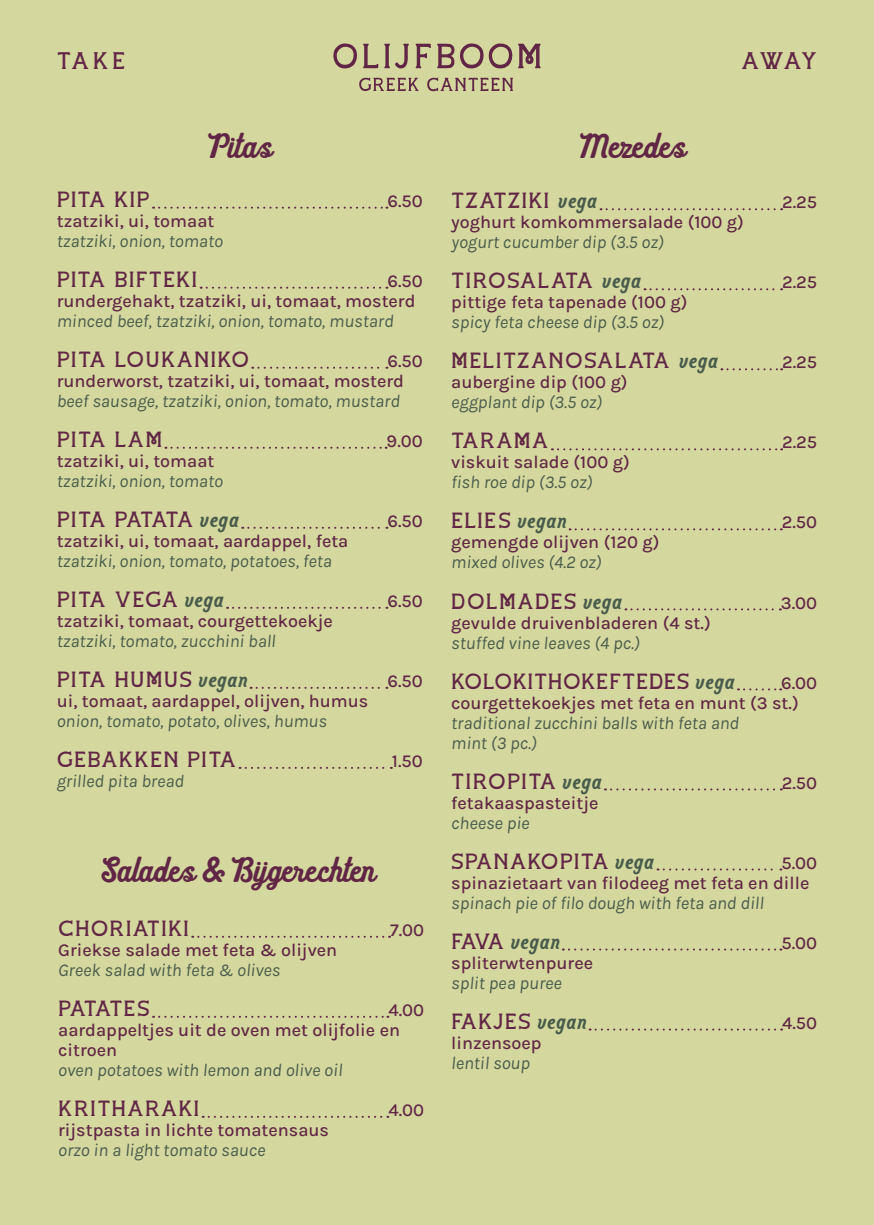
<style>
.page{position:relative;width:874px;height:1225px;background:#fff}
.page>*{position:absolute;margin:0;border:0;box-sizing:border-box;transform-origin:0 0}
.sub_title{font:36px "Suffolk Script";letter-spacing:-.17em;color:#612645}
.item_descript{font:24px "Suffolk Print";letter-spacing:-.055em;color:#495b4b}
.sub_title-2{font:24px "Suffolk Serif";letter-spacing:-.025em;color:#612645}
.item_descript-2{font:22px "Suffolk Serif";letter-spacing:.04em;color:#612645}
.item_descript-3{font:22px "Suffolk Serif";letter-spacing:.02em;color:#612645}
.item_descript-4{font:22px "Suffolk Serif";letter-spacing:-.1em;color:#612645}
.item_descript-5{font:18px/20px "Karla";color:#612645}
.item_descript_transl{font:italic 18px/20px "Karla";color:#495b4b}
.item_descript-6{font:italic 18px "Karla";color:#495b4b}
.s1{font-family:"Suffolk Print";font-size:24px;color:#495b4b}
.s2{font-style:italic;color:#495b4b}
.s3{font-family:"Suffolk Serif";font-size:22px;color:#612645}
</style>
<div class="page">
<div style="left:0;top:0;width:873px;height:1225px;background:#d4d89e"></div>
<svg style="left:153px;top:207px;width:234px;height:2px"></svg>
<svg style="left:200px;top:287px;width:187px;height:2px"></svg>
<svg style="left:252px;top:367px;width:135px;height:2px"></svg>
<svg style="left:165px;top:447px;width:221px;height:2px"></svg>
<svg style="left:242px;top:527px;width:145px;height:2px"></svg>
<svg style="left:227px;top:607px;width:160px;height:2px"></svg>
<svg style="left:250px;top:687px;width:137px;height:2px"></svg>
<svg style="left:239px;top:767px;width:152px;height:2px"></svg>
<svg style="left:333px;top:43px;width:45px;height:26px"></svg>
<svg style="left:384px;top:44px;width:24px;height:25px"></svg>
<svg style="left:415px;top:44px;width:15px;height:24px"></svg>
<svg style="left:437px;top:43px;width:103px;height:26px"></svg>
<svg style="left:359px;top:77px;width:59px;height:14px"></svg>
<svg style="left:427px;top:77px;width:85px;height:14px"></svg>
<svg style="left:600px;top:208px;width:181px;height:2px"></svg>
<svg style="left:644px;top:288px;width:137px;height:2px"></svg>
<svg style="left:721px;top:368px;width:60px;height:2px"></svg>
<svg style="left:551px;top:448px;width:230px;height:2px"></svg>
<svg style="left:569px;top:528px;width:212px;height:2px"></svg>
<svg style="left:625px;top:608px;width:155px;height:2px"></svg>
<svg style="left:737px;top:688px;width:43px;height:2px"></svg>
<svg style="left:604px;top:788px;width:177px;height:2px"></svg>
<svg style="left:657px;top:868px;width:124px;height:2px"></svg>
<svg style="left:562px;top:948px;width:219px;height:2px"></svg>
<svg style="left:589px;top:1028px;width:192px;height:2px"></svg>
<svg style="left:192px;top:935px;width:198px;height:2px"></svg>
<svg style="left:153px;top:1015px;width:235px;height:2px"></svg>
<svg style="left:203px;top:1115px;width:185px;height:2px"></svg>
<p class="sub_title-2" style="left:57px;top:46px;width:70px">TAKE</p>
<p class="sub_title-2" style="left:740px;top:46px;width:77px">AWAY</p>
<p class="sub_title" style="left:206px;top:123px;width:71px">Pitas</p>
<p class="item_descript-2" style="left:57px;top:186px;width:95px">PITA KIP</p>
<p class="item_descript-5" style="left:387px;top:190px;width:37px">6.50</p>
<p class="item_descript-5" style="left:57px;top:210px;width:159px">tzatziki, ui, tomaat</p>
<p class="item_descript_transl" style="left:57px;top:230px;width:168px">tzatziki, onion, tomato</p>
<p class="item_descript-2" style="left:57px;top:266px;width:142px">PITA BIFTEKI</p>
<p class="item_descript-5" style="left:387px;top:270px;width:37px">6.50</p>
<p class="item_descript-5" style="left:57px;top:290px;width:360px">rundergehakt, tzatziki, ui, tomaat, mosterd</p>
<p class="item_descript_transl" style="left:57px;top:310px;width:338px">minced beef, tzatziki, onion, tomato, mustard</p>
<p class="item_descript-2" style="left:57px;top:346px;width:194px">PITA LOUKANIKO</p>
<p class="item_descript-5" style="left:387px;top:350px;width:37px">6.50</p>
<p class="item_descript-5" style="left:57px;top:370px;width:348px">runderworst, tzatziki, ui, tomaat, mosterd</p>
<p class="item_descript_transl" style="left:57px;top:390px;width:345px">beef sausage, tzatziki, onion, tomato, mustard</p>
<p class="item_descript-2" style="left:57px;top:426px;width:107px">PITA LAM</p>
<p class="item_descript-5" style="left:386px;top:430px;width:38px">9.00</p>
<p class="item_descript-5" style="left:57px;top:450px;width:159px">tzatziki, ui, tomaat</p>
<p class="item_descript_transl" style="left:57px;top:470px;width:168px">tzatziki, onion, tomato</p>
<p class="item_descript-4" style="left:57px;top:506px;width:185px">PI TA PATATA <span class="s1">vega</span></p>
<p class="item_descript-5" style="left:387px;top:510px;width:37px">6.50</p>
<p class="item_descript-5" style="left:57px;top:530px;width:293px">tzatziki, ui, tomaat, aardappel, feta</p>
<p class="item_descript_transl" style="left:57px;top:550px;width:277px">tzatziki, onion, tomato, potatoes, feta</p>
<p class="item_descript-2" style="left:57px;top:586px;width:169px">PITA VEGA <span class="s1">vega</span></p>
<p class="item_descript-5" style="left:387px;top:590px;width:37px">6.50</p>
<p class="item_descript-5" style="left:57px;top:610px;width:277px">tzatziki, tomaat, courgettekoekje</p>
<p class="item_descript_transl" style="left:57px;top:630px;width:220px">tzatziki, tomato, zucchini ball</p>
<p class="item_descript-2" style="left:57px;top:666px;width:193px">PITA HUMUS <span class="s1">vegan</span></p>
<p class="item_descript-5" style="left:387px;top:670px;width:37px">6.50</p>
<p class="item_descript-5" style="left:57px;top:690px;width:313px">ui, tomaat, aardappel, olijven, humus</p>
<p class="item_descript_transl" style="left:57px;top:710px;width:271px">onion, tomato, potato, olives, humus</p>
<p class="item_descript-2" style="left:57px;top:746px;width:181px">GEBAKKEN PITA</p>
<p class="item_descript-5" style="left:391px;top:750px;width:32px">1.50</p>
<p class="item_descript_transl" style="left:57px;top:770px;width:129px">grilled pita bread</p>
<p class="sub_title" style="left:100px;top:847px;width:281px">Salades &amp; Bijgerechten</p>
<p class="item_descript-2" style="left:58px;top:915px;width:132px">CHORIATIKI</p>
<p class="item_descript-5" style="left:390px;top:919px;width:36px">7.00</p>
<p class="item_descript-5" style="left:58px;top:939px;width:280px">Griekse salade met feta &amp; olijven<br><span class="s2">Greek salad with feta &amp; olives</span></p>
<p class="item_descript-2" style="left:58px;top:995px;width:93px">PATATE S</p>
<p class="item_descript-5" style="left:388px;top:999px;width:37px">4.00</p>
<p class="item_descript-5" style="left:58px;top:1019px;width:343px">aardappeltjes uit de oven met olijfolie en citroen</p>
<p class="item_descript_transl" style="left:58px;top:1059px;width:286px">oven potatoes with lemon and olive oil</p>
<p class="item_descript-2" style="left:58px;top:1095px;width:143px">KRITHARAKI</p>
<p class="item_descript-5" style="left:388px;top:1099px;width:37px">4.00</p>
<p class="item_descript-5" style="left:58px;top:1119px;width:272px">rijstpasta in lichte tomatensaus <span class="s2">orzo in a light tomato sauce</span></p>
<p class="sub_title" style="left:578px;top:123px;width:113px">Mezedes</p>
<p class="item_descript-3" style="left:451px;top:187px;width:149px">TZATZIKI <span class="s1">vega</span></p>
<p class="item_descript-5" style="left:781px;top:192px;width:37px">2.25</p>
<p class="item_descript-5" style="left:451px;top:212px;width:294px">yoghurt komkommersalade (100 g) <span class="s2">yogurt cucumber dip (3.5 oz)</span></p>
<p class="item_descript-2" style="left:451px;top:267px;width:192px">TIROSALATA <span class="s1">vega</span></p>
<p class="item_descript-5" style="left:781px;top:272px;width:37px">2.25</p>
<p class="item_descript-5" style="left:451px;top:292px;width:238px">pittige feta tapenade (100 g) <span class="s2">spicy feta cheese dip (3.5 oz)</span></p>
<p class="item_descript-2" style="left:451px;top:347px;width:269px">MELITZANOSALATA <span class="s1">vega</span></p>
<p class="item_descript-5" style="left:781px;top:352px;width:37px">2.25</p>
<p class="item_descript-5" style="left:451px;top:372px;width:178px">aubergine dip (100 g) <span class="s2">eggplant dip (3.5 oz)</span></p>
<p class="item_descript-2" style="left:451px;top:427px;width:99px">TARAMA</p>
<p class="item_descript-5" style="left:781px;top:432px;width:37px">2.25</p>
<p class="item_descript-5" style="left:451px;top:452px;width:180px">viskuit salade (100 g) <span class="s2">fish roe dip (3.5 oz)</span></p>
<p class="item_descript-2" style="left:451px;top:507px;width:118px">ELIES <span class="s1">vegan</span></p>
<p class="item_descript-5" style="left:781px;top:512px;width:37px">2.50</p>
<p class="item_descript-5" style="left:451px;top:532px;width:210px">gemengde olijven (120 g) <span class="s2">mixed olives (4.2 oz)</span></p>
<p class="item_descript-2" style="left:451px;top:587px;width:173px">DOLMADES <span class="s1">vega</span></p>
<p class="item_descript-5" style="left:780px;top:592px;width:38px">3.00</p>
<p class="item_descript-5" style="left:451px;top:612px;width:261px">gevulde druivenbladeren (4 st.) <span class="s2">stuffed vine leaves (4 pc.)</span></p>
<p class="item_descript-3" style="left:451px;top:667px;width:286px">KOLOKITHOKEFTEDES <span class="s1">vega</span></p>
<p class="item_descript-5" style="left:780px;top:672px;width:38px">6.00</p>
<p class="item_descript-5" style="left:451px;top:692px;width:349px">courgettekoekjes met feta en munt (3 st.)</p>
<p class="item_descript_transl" style="left:451px;top:712px;width:289px">traditional zucchini balls with feta and mint (3 pc.)</p>
<p class="item_descript-2" style="left:451px;top:767px;width:153px">TIROPITA <span class="s1">vega</span></p>
<p class="item_descript-5" style="left:781px;top:772px;width:37px">2.50</p>
<p class="item_descript-5" style="left:451px;top:792px;width:149px">fetakaaspasteitje <span class="s2">cheese pie</span></p>
<p class="item_descript-2" style="left:451px;top:847px;width:205px">SPANAKOPITA <span class="s1">vega</span></p>
<p class="item_descript-5" style="left:781px;top:852px;width:37px">5.00</p>
<p class="item_descript-5" style="left:451px;top:872px;width:359px">spinazietaart van filodeeg met feta en dille</p>
<p class="item_descript-6" style="left:451px;top:891px;width:314px">spinach pie of filo dough with feta and dill</p>
<p class="item_descript" style="left:451px;top:925px;width:111px"><span class="s3">FAVA</span> vegan</p>
<p class="item_descript-5" style="left:781px;top:932px;width:37px">5.00</p>
<p class="item_descript-5" style="left:451px;top:952px;width:143px">spliterwtenpuree <span class="s2">split pea puree</span></p>
<p class="item_descript-2" style="left:451px;top:1007px;width:138px">FAKJES <span class="s1">vegan</span></p>
<p class="item_descript-5" style="left:781px;top:1012px;width:37px">4.50</p>
<p class="item_descript-5" style="left:451px;top:1032px;width:92px">linzensoep <span class="s2">lentil soup</span></p>
</div>
